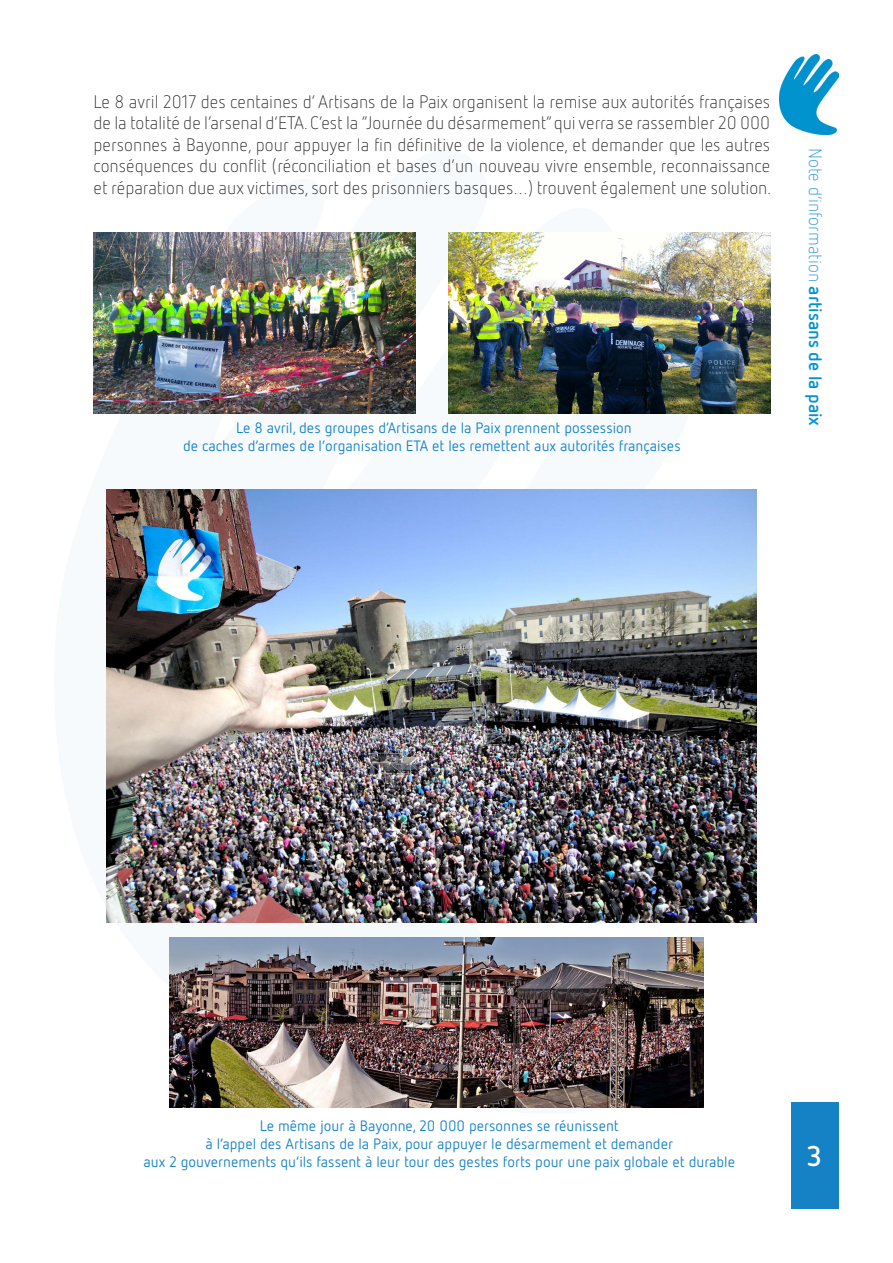
<style>
.page{position:relative;width:893px;height:1263px;background:#fff}
.page>*{position:absolute;margin:0;border:0;box-sizing:border-box;transform-origin:0 0}
.t1{font:700 28.5px "Netto OT";color:#fff}
.t2{font:300 18px/21.6px "Netto OT";color:#231f20;text-align:justify}
.t3{font:300 18px "Netto OT";color:#2092ce}
.t4{font:15px "Netto OT";color:#1582c5}
.s1{font-weight:700;color:#0193cf}
</style>
<div class="page">
<div style="left:791px;top:1102px;width:47px;height:106px;background:#1582c5"></div>
<img style="left:779px;top:54px;width:59px;height:81px">
<img style="left:448px;top:232px;width:322px;height:181px">
<img style="left:94px;top:232px;width:321px;height:181px">
<img style="left:106px;top:489px;width:651px;height:434px">
<img style="left:170px;top:938px;width:534px;height:169px">
<p class="t2" style="left:94px;top:90px;width:679px">Le 8 avril 2017 des centaines d’ Artisans de la Paix organisent la remise aux autorités françaises de la totalité de l’arsenal d’ETA. C’est la “Journée du désarmement” qui verra se rassembler 20 000 personnes à Bayonne, pour appuyer la fin définitive de la violence, et demander que les autres conséquences du conflit (réconciliation et bases d’un nouveau vivre ensemble, reconnaissance et réparation due aux victimes, sort des prisonniers basques…) trouvent également une solution.</p>
<p class="t4" style="left:236px;top:419px;width:397px">Le 8 avril, des groupes d’Artisans de la Paix prennent possession</p>
<p class="t4" style="left:183px;top:437px;width:499px">de caches d’armes de l’organisation ETA et les remettent aux autorités françaises</p>
<p class="t3" style="left:826px;top:148px;width:279px;rotate:90deg">Note d’information <span class="s1">artisans de la paix</span></p>
<p class="t4" style="left:260px;top:1117px;width:360px">Le même jour à Bayonne, 20 000 personnes se réunissent</p>
<p class="t4" style="left:205px;top:1135px;width:469px">à l’appel des Artisans de la Paix, pour appuyer le désarmement et demander</p>
<p class="t4" style="left:144px;top:1153px;width:593px">aux 2 gouvernements qu’ils fassent à leur tour des gestes forts pour une paix globale et durable</p>
<p class="t1" style="left:807px;top:1138px;width:17px">3</p>
</div>
